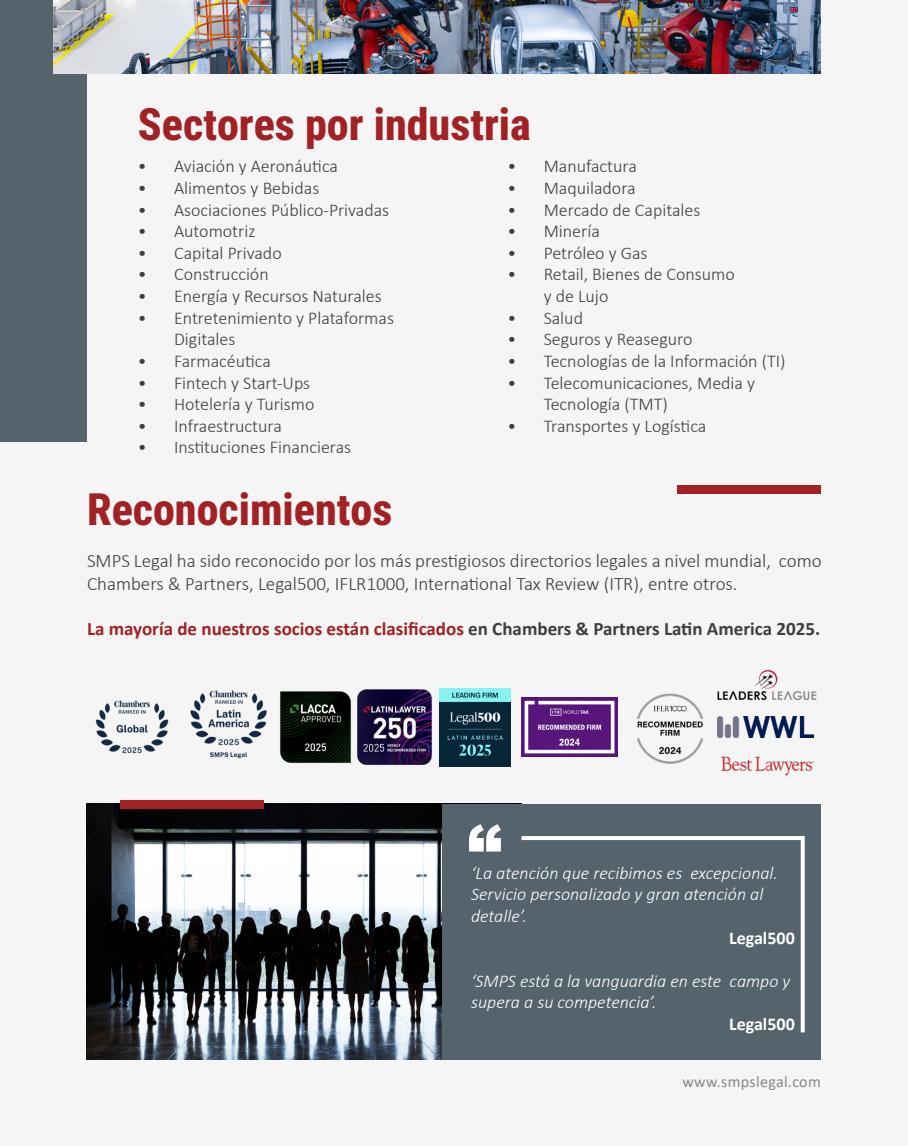
<style>
.page{position:relative;width:908px;height:1146px;background:#fff}
.page>*{position:absolute;margin:0;border:0;box-sizing:border-box;transform-origin:0 0}
.t1{font:44px "Roboto Condensed";color:#a12124}
.t2{font:300 19px/22.8px "Calibri";color:#3e3e3f}
.t3{font:700 19px "Calibri";color:#a12124}
.t4{font:300 18px/21.6px "Calibri";color:#3e3e3f}
.t5{font:italic 300 18px/21.6px "Calibri";color:#fff}
.t6{font:700 18px "Calibri";color:#fff}
.t7{font:16px "Calibri";letter-spacing:.02em;color:#231f20}
.s1{color:#3e3e3f}
</style>
<div class="page">
<div style="left:0;top:0;width:907px;height:1145px;background:#f5f5f5"></div>
<div style="left:0;top:0;width:86px;height:441px;background:#55636c"></div>
<img style="left:86px;top:803px;width:356px;height:256px">
<div style="left:442px;top:803px;width:378px;height:256px;background:#55636c"></div>
<img style="left:53px;top:0;width:767px;height:74px">
<svg style="left:469px;top:824px;width:31px;height:27px"></svg>
<svg style="left:521px;top:836px;width:284px;height:197px"></svg>
<div style="left:120px;top:800px;width:144px;height:9px;background:#a12124"></div>
<div style="left:676px;top:484px;width:144px;height:9px;background:#a12124"></div>
<img style="left:717px;top:669px;width:100px;height:32px">
<img style="left:357px;top:689px;width:75px;height:76px">
<img style="left:280px;top:691px;width:71px;height:72px">
<img style="left:190px;top:690px;width:77px;height:69px">
<img style="left:95px;top:700px;width:74px;height:54px">
<img style="left:439px;top:688px;width:71px;height:78px">
<img style="left:721px;top:756px;width:92px;height:20px">
<img style="left:717px;top:716px;width:96px;height:21px">
<img style="left:521px;top:697px;width:96px;height:59px">
<img style="left:637px;top:693px;width:66px;height:71px">
<p class="t1" style="left:138px;top:93px;width:394px">Sectores por industria</p>
<p class="t4" style="left:138px;top:155px;width:201px">• Aviación y Aeronáutica</p>
<p class="t4" style="left:138px;top:177px;width:183px">• Alimentos y Bebidas</p>
<p class="t4" style="left:138px;top:198px;width:252px">• Asociaciones Público-Privadas</p>
<p class="t4" style="left:138px;top:220px;width:119px">• Automotriz</p>
<p class="t4" style="left:138px;top:242px;width:145px">• Capital Privado</p>
<p class="t4" style="left:138px;top:263px;width:132px">• Construcción</p>
<p class="t4" style="left:138px;top:285px;width:245px">• Energía y Recursos Naturales</p>
<p class="t4" style="left:174px;top:306px;width:221px;text-indent:-36px">• Entretenimiento y Plataformas<br>Digitales</p>
<p class="t4" style="left:138px;top:350px;width:134px">• Farmacéutica</p>
<p class="t4" style="left:138px;top:371px;width:174px">• Fintech y Start-Ups</p>
<p class="t4" style="left:138px;top:393px;width:178px">• Hotelería y Turismo</p>
<p class="t4" style="left:138px;top:414px;width:145px">• Infraestructura</p>
<p class="t4" style="left:138px;top:436px;width:215px">• Instituciones Financieras</p>
<p class="t4" style="left:507px;top:155px;width:131px">• Manufactura</p>
<p class="t4" style="left:507px;top:177px;width:129px">• Maquiladora</p>
<p class="t4" style="left:507px;top:198px;width:194px">• Mercado de Capitales</p>
<p class="t4" style="left:507px;top:220px;width:94px">• Minería</p>
<p class="t4" style="left:507px;top:242px;width:141px">• Petróleo y Gas</p>
<p class="t4" style="left:543px;top:263px;width:193px;text-indent:-36px">• Retail, Bienes de Consumo y de Lujo</p>
<p class="t4" style="left:507px;top:306px;width:77px">• Salud</p>
<p class="t4" style="left:507px;top:328px;width:186px">• Seguros y Reaseguro</p>
<p class="t4" style="left:507px;top:350px;width:279px">• Tecnologías de la Información (TI)</p>
<p class="t4" style="left:543px;top:371px;width:213px;text-indent:-36px">• Telecomunicaciones, Media y<br>Tecnología (TMT)</p>
<p class="t4" style="left:507px;top:414px;width:200px">• Transportes y Logística</p>
<p class="t1" style="left:87px;top:478px;width:307px">Reconocimientos</p>
<p class="t2" style="left:87px;top:549px;width:735px">SMPS Legal ha sido reconocido por los más prestigiosos directorios legales a nivel mundial, como<br>Chambers &amp; Partners, Legal500, IFLR1000, International Tax Review (ITR), entre otros.</p>
<p class="t3" style="left:87px;top:615px;width:734px">La mayoría de nuestros socios están clasificados <span class="s1">en Chambers &amp; Partners Latin America 2025.</span></p>
<p class="t5" style="left:471px;top:861px;width:308px">‘La atención que recibimos es excepcional.<br>Servicio personalizado y gran atención al detalle’.</p>
<p class="t6" style="left:728px;top:924px;width:67px">Legal500</p>
<p class="t5" style="left:471px;top:969px;width:320px">‘SMPS está a la vanguardia en este campo y supera a su competencia’.</p>
<p class="t6" style="left:728px;top:1011px;width:67px">Legal500</p>
<p class="t7" style="left:682px;top:1070px;width:140px">www.smpslegal.com</p>
</div>
